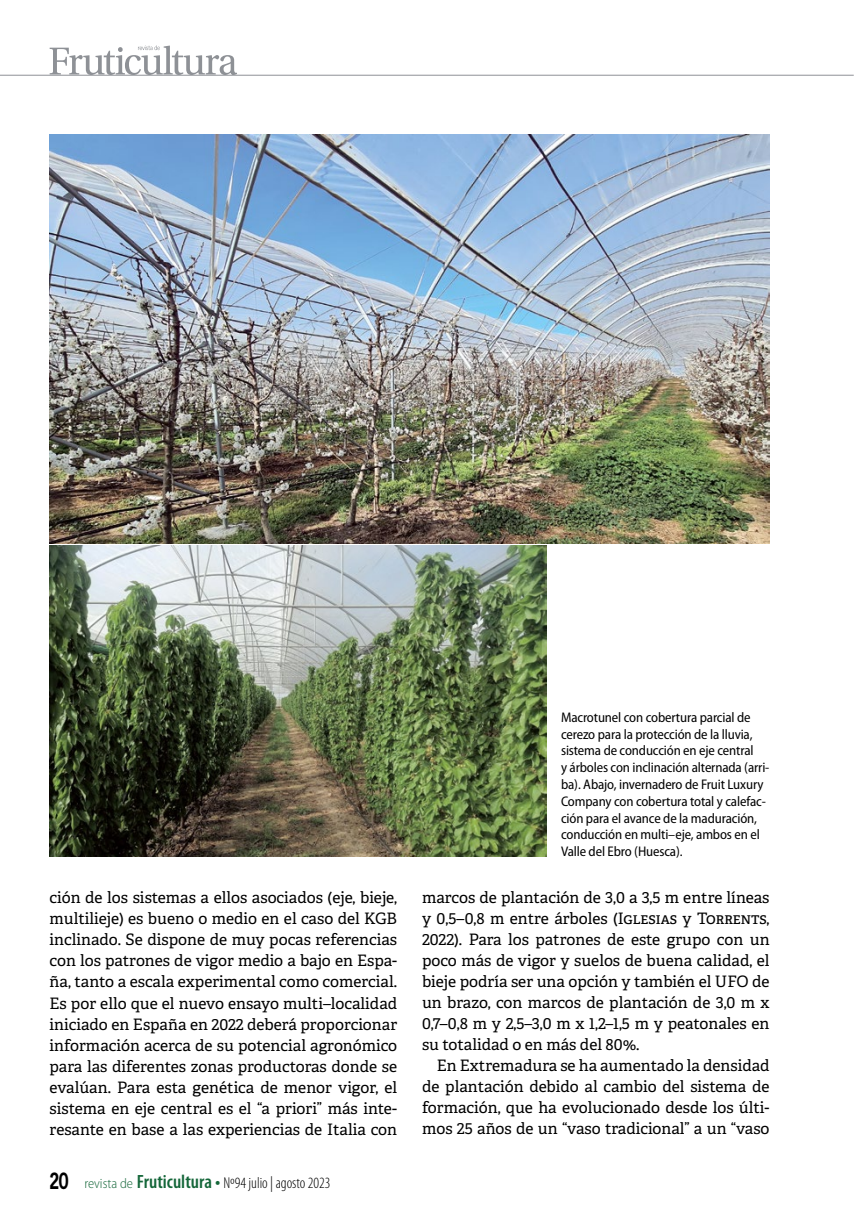
<style>
.page{position:relative;width:854px;height:1216px;background:#fff}
.page>*{position:absolute;margin:0;border:0;box-sizing:border-box;transform-origin:0 0}
.t1{font:15.75px/21px "Adelle";color:#000;text-align:justify}
.t2{font:300 condensed 15.75px "Myriad Pro";color:#000}
.t3{font:semi-condensed 14px/16.8px "Myriad Pro";letter-spacing:-.01em;color:#000}
.s1{font-family:"News Gothic Std";font-weight:700;font-stretch:normal;font-size:21px}
.s2{font-stretch:semi-condensed;font-size:14px;color:#15673a}
.s3{font-weight:600;font-size:19.25px;color:#15673a}
</style>
<div class="page">
<hr style="left:0;top:75px;width:853px;height:1px;background:#8e9196">
<svg style="left:50px;top:45px;width:187px;height:30px"></svg>
<img style="left:50px;top:134px;width:719px;height:409px">
<img style="left:50px;top:546px;width:496px;height:310px">
<p class="t3" style="left:561px;top:709px;width:210px">Macrotunel con cobertura parcial de cerezo para la protección de la lluvia, sistema de conducción en eje central<br>y árboles con inclinación alternada (arri&shy;ba). Abajo, invernadero de Fruit Luxury Company con cobertura total y calefac&shy;ción para el avance de la maduración, conducción en multi–eje, ambos en el Valle del Ebro (Huesca).</p>
<p class="t1" style="left:50px;top:887px;width:349px">ción de los sistemas a ellos asociados (eje, bieje, multilieje) es bueno o medio en el caso del KGB inclinado. Se dispone de muy pocas referencias con los patrones de vigor medio a bajo en Espa&shy;ña, tanto a escala experimental como comercial.<br>Es por ello que el nuevo ensayo multi–localidad iniciado en España en 2022 deberá proporcionar información acerca de su potencial agronómico para las diferentes zonas productoras donde se evalúan. Para esta genética de menor vigor, el sistema en eje central es el “a priori” más inte&shy;resante en base a las experiencias de Italia con</p>
<p class="t1" style="left:422px;top:887px;width:349px">marcos de plantación de 3,0 a 3,5 m entre líneas y 0,5–0,8 m entre árboles (Iglesias y Torrents, 2022). Para los patrones de este grupo con un poco más de vigor y suelos de buena calidad, el bieje podría ser una opción y también el UFO de un brazo, con marcos de plantación de 3,0 m x 0,7–0,8 m y 2,5–3,0 m x 1,2–1,5 m y peatonales en su totalidad o en más del 80%.</p>
<p class="t1" style="left:422px;top:1055px;width:349px;text-indent:15px">En Extremadura se ha aumentado la densidad de plantación debido al cambio del sistema de formación, que ha evolucionado desde los últi&shy;mos 25 años de un “vaso tradicional” a un “vaso</p>
<p class="t2" style="left:50px;top:1174px;width:282px"><span class="s1">20</span> <span class="s2">revista de</span> <span class="s3">Fruticultura •</span> Nº94 julio | agosto 2023</p>
</div>
